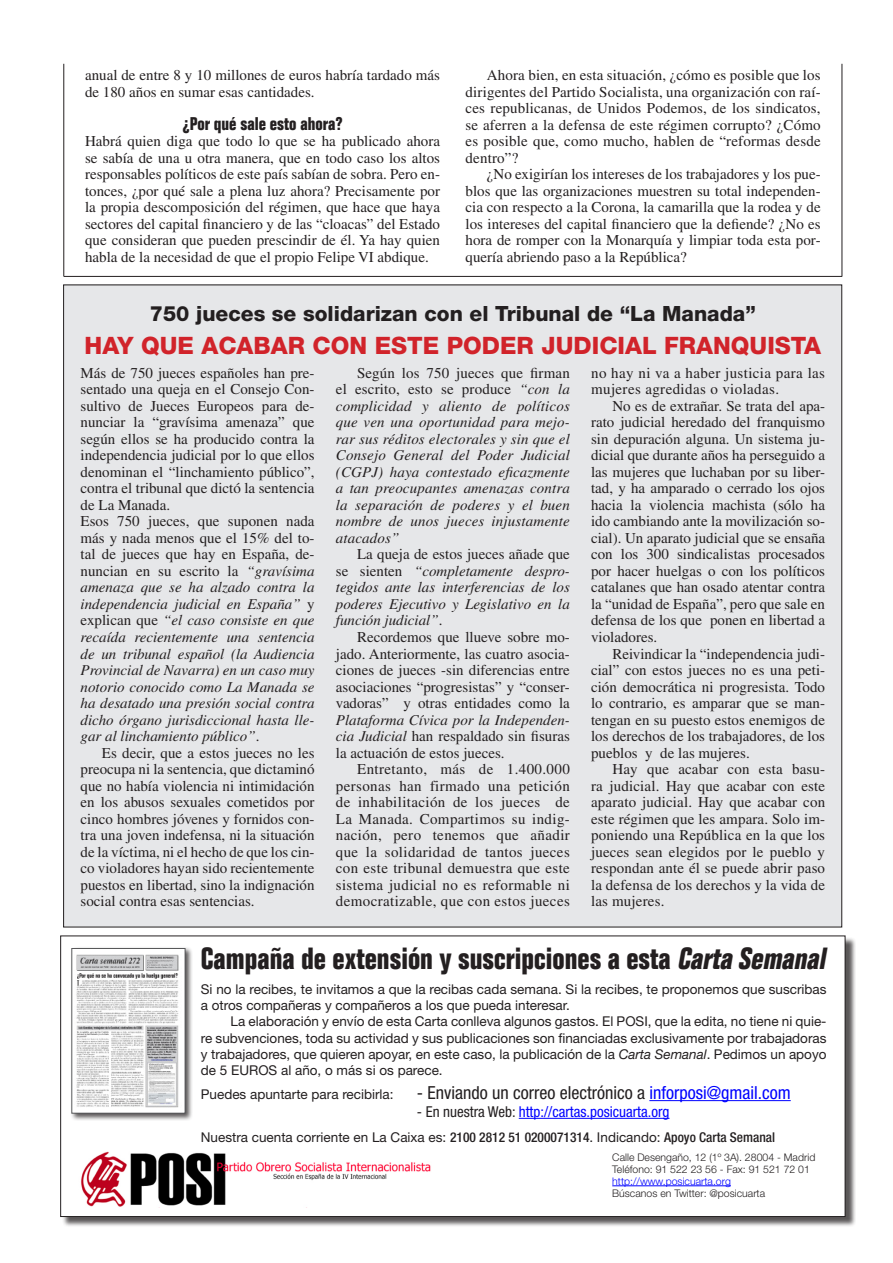
<style>
.page{position:relative;width:893px;height:1263px;background:#fff}
.page>*{position:absolute;margin:0;border:0;box-sizing:border-box;transform-origin:0 0}
.t1{font:700 condensed 30px "Folio Std";color:#231f20}
.Texto_de_cuerpo{font:800 24px "Helvetica Neue LT Std";color:#d1232a}
.Texto_de_cuerpo-2{font:800 21px "Helvetica Neue LT Std";color:#231f20}
.t2{font:condensed 18px "Helvetica Neue LT Std";color:#231f20}
.Subtitulo{font:700 condensed 18px "Folio Std";color:#231f20}
.Texto_de_cuerpo-3{font:15px/16.5px "Times LT Std";color:#231f20;text-align:justify}
.Texto_de_cuerpo-4{font:italic 15px/16.5px "Times LT Std";color:#231f20;text-align:justify}
.Cuerpo_normal{font:15px/16.5px "Times LT Std";color:#231f20;text-align:justify}
.Cuerpo_primer{font:15px/16.5px "Times LT Std";color:#231f20;text-align:justify}
.Texto_de_cuerpo-5{font:15px/16.5px "Times LT Std";letter-spacing:.025em;color:#231f20}
.t3{font:condensed 15px "Helvetica Neue LT Std";color:#0002ff}
.t4{font:13.5px/16.2px "Helvetica Neue LT Std";color:#231f20}
.t5{font:300 10.5px "Helvetica Neue LT Std";color:#231f20}
.t6{font:300 10.5px "Helvetica Neue LT Std";color:#0002ff}
.s1{font-style:normal}
.s2{font-style:italic}
.s3{color:#0002ff}
.s4{color:#231f20}
.s5{font-weight:500;font-stretch:condensed}
</style>
<div class="page">
<div style="left:64px;top:285px;width:778px;height:642px;background:#e6e7e9"></div>
<div style="left:61px;top:937px;width:795px;height:290px;background:#231f20;opacity:.75"></div>
<div style="left:61px;top:936px;width:784px;height:280px;background:#fff"></div>
<div style="left:70px;top:946px;width:123px;height:175px;background:#231f20;opacity:.75"></div>
<div style="left:72px;top:948px;width:113px;height:165px;background:#fff"></div>
<img style="left:76px;top:954px;width:103px;height:153px">
<hr style="left:612px;top:1185px;width:119px;height:1px;background:#0002ff">
<hr style="left:649px;top:1100px;width:142px;height:1px;background:#0002ff">
<hr style="left:519px;top:1118px;width:150px;height:1px;background:#0002ff">
<img style="left:81px;top:1151px;width:350px;height:57px">
<hr style="left:64px;top:64px;width:1px;height:212px;background:#231f20">
<hr style="left:842px;top:64px;width:1px;height:212px;background:#231f20">
<hr style="left:64px;top:276px;width:778px;height:1px;background:#231f20">
<p class="Cuerpo_normal" style="left:85px;top:67px;width:356px">anual de entre 8 y 10 millones de euros habría tardado más de 180 años en sumar esas cantidades.</p>
<p class="Subtitulo" style="left:182px;top:113px;width:162px">¿Por qué sale esto ahora?</p>
<p class="Cuerpo_primer" style="left:85px;top:133px;width:357px">Habrá quien diga que todo lo que se ha publicado ahora se sabía de una u otra manera, que en todo caso los altos responsables políticos de este país sabían de sobra. Pero en&shy;tonces, ¿por qué sale a plena luz ahora? Precisamente por la propia descomposición del régimen, que hace que haya sectores del capital financiero y de las “cloacas” del Estado que consideran que pueden prescindir de él. Ya hay quien habla de la necesidad de que el propio Felipe VI abdique.</p>
<p class="Cuerpo_normal" style="left:466px;top:67px;width:357px;text-indent:21px">Ahora bien, en esta situación, ¿cómo es posible que los dirigentes del Partido Socialista, una organización con raí&shy;ces republicanas, de Unidos Podemos, de los sindicatos, se aferren a la defensa de este régimen corrupto? ¿Cómo es posible que, como mucho, hablen de “reformas desde dentro”?</p>
<p class="Cuerpo_normal" style="left:466px;top:166px;width:357px;text-indent:21px">¿No exigirían los intereses de los trabajadores y los pue&shy;blos que las organizaciones muestren su total independen&shy;cia con respecto a la Corona, la camarilla que la rodea y de los intereses del capital financiero que la defiende? ¿No es hora de romper con la Monarquía y limpiar toda esta por&shy;quería abriendo paso a la República?</p>
<p class="Texto_de_cuerpo-2" style="left:150px;top:301px;width:608px">750 jueces se solidarizan con el Tribunal de “La Manada”</p>
<p class="Texto_de_cuerpo" style="left:85px;top:331px;width:738px">HAY QUE ACABAR CON ESTE PODER JUDICIAL FRANQUISTA</p>
<p class="Texto_de_cuerpo-3" style="left:81px;top:365px;width:236px">Más de 750 jueces españoles han pre&shy;sentado una queja en el Consejo Con&shy;sultivo de Jueces Europeos para de&shy;nunciar la “gravísima amenaza” que según ellos se ha producido contra la independencia judicial por lo que ellos denominan el “linchamiento público”, contra el tribunal que dictó la sentencia de La Manada.</p>
<p class="Texto_de_cuerpo-4" style="left:81px;top:513px;width:236px"><span class="s1">Esos 750 jueces, que suponen nada más y nada menos que el 15% del to&shy;tal de jueces que hay en España, de&shy;nuncian en su escrito la</span> “gravísima amenaza que se ha alzado contra la independencia judicial en España” <span class="s1">y explican que</span> “el caso consiste en que recaída recientemente una sentencia de un tribunal español (la Audiencia Provincial de Navarra) en un caso muy notorio conocido como La Manada se ha desatado una presión social contra dicho órgano jurisdiccional hasta lle&shy;gar al linchamiento público”<span class="s1">.</span></p>
<p class="Texto_de_cuerpo-3" style="left:81px;top:744px;width:236px;text-indent:21px">Es decir, que a estos jueces no les preocupa ni la sentencia, que dictaminó que no había violencia ni intimidación en los abusos sexuales cometidos por cinco hombres jóvenes y fornidos con&shy;tra una joven indefensa, ni la situación de la víctima, ni el hecho de que los cin&shy;co violadores hayan sido recientemente puestos en libertad, sino la indignación social contra esas sentencias.</p>
<p class="Texto_de_cuerpo-4" style="left:336px;top:365px;width:235px;text-indent:21px"><span class="s1">Según los 750 jueces que firman el escrito, esto se produce</span> “con la complicidad y aliento de políticos que ven una oportunidad para mejo&shy;rar sus réditos electorales y sin que el Consejo General del Poder Judicial (CGPJ) haya contestado eficazmente a tan preocupantes amenazas contra la separación de poderes y el buen nombre de unos jueces injustamente atacados”</p>
<p class="Texto_de_cuerpo-4" style="left:336px;top:546px;width:235px;text-indent:21px"><span class="s1">La queja de estos jueces añade que se sienten</span> “completamente despro&shy;tegidos ante las interferencias de los poderes Ejecutivo y Legislativo en la función judicial”<span class="s1">.</span></p>
<p class="Texto_de_cuerpo-3" style="left:336px;top:629px;width:235px;text-indent:21px">Recordemos que llueve sobre mo&shy;jado. Anteriormente, las cuatro asocia&shy;ciones de jueces -sin diferencias entre asociaciones “progresistas” y “conser&shy;vadoras” y otras entidades como la <span class="s2">Plataforma Cívica por la Independen&shy;cia Judicial</span> han respaldado sin fisuras la actuación de estos jueces.</p>
<p class="Texto_de_cuerpo-3" style="left:336px;top:761px;width:235px;text-indent:21px">Entretanto, más de 1.400.000 personas han firmado una petición de inhabilitación de los jueces de La Manada. Compartimos su indig&shy;nación, pero tenemos que añadir que la solidaridad de tantos jueces con este tribunal demuestra que este sistema judicial no es reformable ni democratizable, que con estos jueces</p>
<p class="Texto_de_cuerpo-5" style="left:591px;top:365px;width:235px">no hay ni va a haber justicia para las mujeres agredidas o violadas.</p>
<p class="Texto_de_cuerpo-3" style="left:591px;top:398px;width:236px;text-indent:21px">No es de extrañar. Se trata del apa&shy;rato judicial heredado del franquismo sin depuración alguna. Un sistema ju&shy;dicial que durante años ha perseguido a las mujeres que luchaban por su liber&shy;tad, y ha amparado o cerrado los ojos hacia la violencia machista (sólo ha ido cambiando ante la movilización so&shy;cial). Un aparato judicial que se ensaña con los 300 sindicalistas procesados por hacer huelgas o con los políticos catalanes que han osado atentar contra la “unidad de España”, pero que sale en defensa de los que ponen en libertad a violadores.</p>
<p class="Texto_de_cuerpo-3" style="left:591px;top:645px;width:235px;text-indent:21px">Reivindicar la “independencia judi&shy;cial” con estos jueces no es una peti&shy;ción democrática ni progresista. Todo lo contrario, es amparar que se man&shy;tengan en su puesto estos enemigos de los derechos de los trabajadores, de los pueblos y de las mujeres.</p>
<p class="Texto_de_cuerpo-3" style="left:591px;top:761px;width:236px;text-indent:21px">Hay que acabar con esta basu&shy;ra judicial. Hay que acabar con este aparato judicial. Hay que acabar con este régimen que les ampara. Solo im&shy;poniendo una República en la que los jueces sean elegidos por le pueblo y respondan ante él se puede abrir paso la defensa de los derechos y la vida de las mujeres.</p>
<p class="t1" style="left:201px;top:942px;width:632px">Campaña de extensión y suscripciones a esta <span class="s2">Carta Semanal</span></p>
<p class="t4" style="left:201px;top:981px;width:627px">Si no la recibes, te invitamos a que la recibas cada semana. Si la recibes, te proponemos que suscribas a otros compañeras y compañeros a los que pueda interesar.</p>
<p class="t4" style="left:201px;top:1013px;width:627px;text-align:justify;text-indent:30px">La elaboración y envío de esta Carta conlleva algunos gastos. El POSI, que la edita, no tiene ni quie&shy;re subvenciones, toda su actividad y sus publicaciones son financiadas exclusivamente por trabajadoras y trabajadores, que quieren apoyar, en este caso, la publicación de la <span class="s2">Carta Semanal</span>. Pedimos un apoyo de 5 EUROS al año, o más si os parece.</p>
<p class="t4" style="left:201px;top:1086px;width:194px">Puedes apuntarte para recibirla:</p>
<p class="t2" style="left:417px;top:1082px;width:375px">- Enviando un correo electrónico a <span class="s3">inforposi@gmail.com</span></p>
<p class="t3" style="left:417px;top:1103px;width:254px"><span class="s4">- En nuestra Web:</span> http://cartas.posicuarta.org</p>
<p class="t4" style="left:201px;top:1128px;width:576px">Nuestra cuenta corriente en La Caixa es: <span class="s5">2100 2812 51 0200071314</span>. Indicando: <span class="s5">Apoyo Carta Semanal</span></p>
<p class="t5" style="left:612px;top:1150px;width:205px">Calle Desengaño, 12 (1º 3A). 28004 - Madrid</p>
<p class="t5" style="left:612px;top:1162px;width:199px">Teléfono: 91 522 23 56 - Fax: 91 521 72 01</p>
<p class="t6" style="left:612px;top:1174px;width:120px">http://www.posicuarta.org</p>
<p class="t5" style="left:612px;top:1186px;width:154px">Búscanos en Twitter: @posicuarta</p>
</div>
